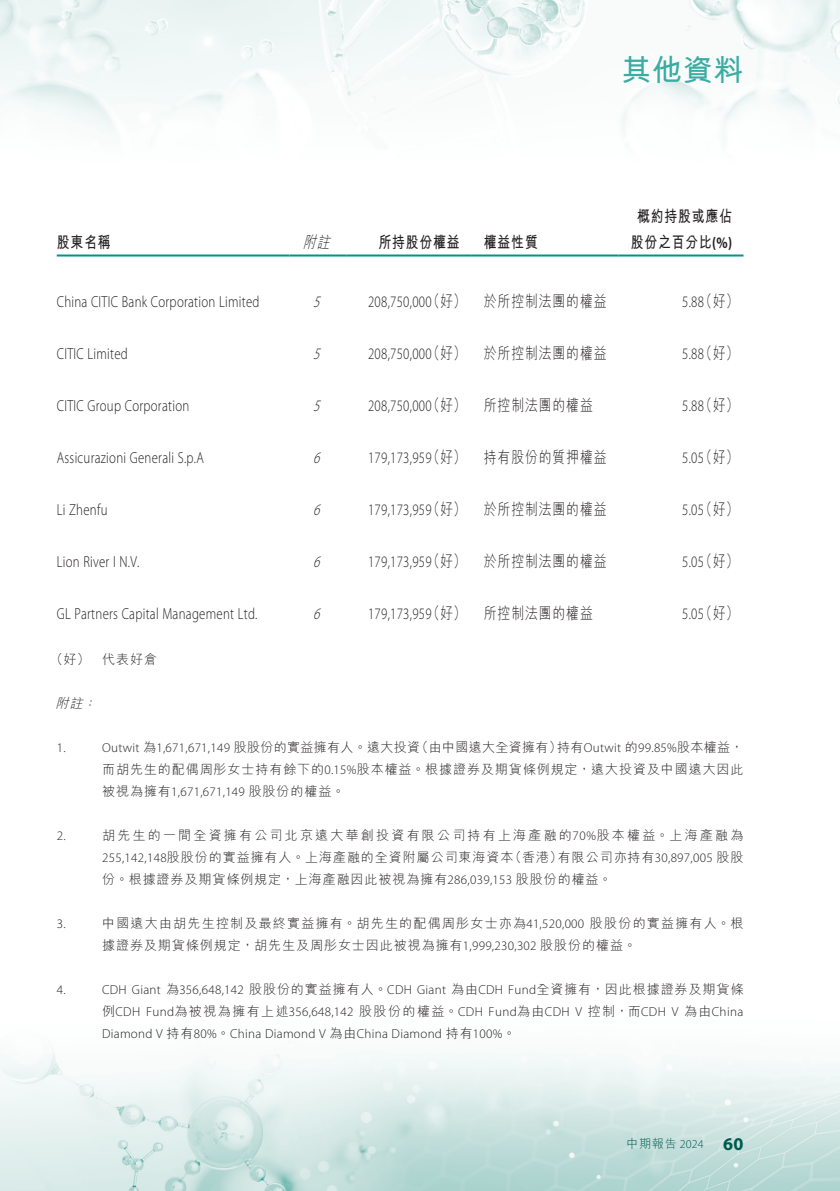
<style>
.page{position:relative;width:840px;height:1191px;background:#fff}
.page>*{position:absolute;margin:0;border:0;box-sizing:border-box;transform-origin:0 0}
.t1{font:700 30px "M Hei HK";color:#3aaca1}
.t2{font:700 18px "Myriad Pro";color:#00594d}
.t3{font:300 16px "Myriad Pro";letter-spacing:.02em;color:#231f20;scale:.8 1}
.t4{font:300 16px "M Hei HK";letter-spacing:.07em;color:#231f20;scale:.8 1}
.t5{font:700 16px/26px "M Hei HK";letter-spacing:.07em;color:#231f20;text-align:center;scale:.8 1}
.t6{font:italic 300 16px "Myriad Pro";color:#231f20;scale:.8 1}
.t7{font:italic 300 16px "M Hei HK";color:#231f20;scale:.8 1}
.t8{font:300 13px/22px "Myriad Pro";letter-spacing:.02em;color:#231f20}
.t9{font:300 13px/22px "M Hei HK";letter-spacing:.07em;color:#231f20}
.t10{font:300 13px "M Hei HK";letter-spacing:.095em;color:#231f20}
.t11{font:300 13px "M Hei HK";letter-spacing:.17em;color:#231f20}
.t12{font:300 13px "M Hei HK";letter-spacing:.025em;color:#231f20}
.t13{font:italic 300 13px "M Hei HK";color:#231f20}
.t14{font:300 12px "M Hei HK";color:#00594d}
.s1{font-family:"Myriad Pro"}
.s2{font-family:"M Hei HK"}
</style>
<div class="page">
<img style="left:0;top:0;width:839px;height:1191px">
<hr style="left:57px;top:254px;width:232px;height:2px;background:#009583">
<hr style="left:289px;top:254px;width:57px;height:2px;background:#009583">
<hr style="left:346px;top:254px;width:125px;height:2px;background:#009583">
<hr style="left:471px;top:254px;width:147px;height:2px;background:#009583">
<hr style="left:618px;top:254px;width:125px;height:2px;background:#009583">
<h1 class="t1" style="left:621px;top:48px;width:123px">其他資料</h1>
<p class="t5" style="left:57px;top:228px;width:69px">股東名稱</p>
<p class="t7" style="left:303px;top:234px;width:40px">附註</p>
<p class="t5" style="left:378px;top:228px;width:103px">所持股份權益</p>
<p class="t5" style="left:483px;top:228px;width:69px">權益性質</p>
<p class="t5" style="left:630px;top:202px;width:128px">概約持股或應佔股份之百分比 <span class="s1">%) (</span></p>
<p class="t3" style="left:57px;top:292px;width:255px">China CITIC Bank Corporation Limited</p>
<p class="t6" style="left:313px;top:292px;width:15px">5</p>
<p class="t4" style="left:427px;top:292px;width:50px">（好）</p>
<p class="t3" style="left:368px;top:292px;width:81px">208,750,000</p>
<p class="t4" style="left:483px;top:292px;width:155px">於所控制法團的權益</p>
<p class="t4" style="left:699px;top:292px;width:50px">（好(</p>
<p class="t3" style="left:682px;top:292px;width:29px">5.88</p>
<p class="t3" style="left:57px;top:344px;width:90px">CITIC Limited</p>
<p class="t6" style="left:313px;top:344px;width:15px">5</p>
<p class="t4" style="left:427px;top:344px;width:50px">（好）</p>
<p class="t3" style="left:368px;top:344px;width:81px">208,750,000</p>
<p class="t4" style="left:483px;top:344px;width:155px">於所控制法團的權益</p>
<p class="t4" style="left:699px;top:344px;width:50px">（好(</p>
<p class="t3" style="left:682px;top:344px;width:29px">5.88</p>
<p class="t3" style="left:57px;top:396px;width:167px">CITIC Group Corporation</p>
<p class="t6" style="left:313px;top:396px;width:15px">5</p>
<p class="t4" style="left:427px;top:396px;width:50px">（好）</p>
<p class="t3" style="left:368px;top:396px;width:81px">208,750,000</p>
<p class="t4" style="left:483px;top:396px;width:138px">所控制法團的權益</p>
<p class="t4" style="left:699px;top:396px;width:50px">（好(</p>
<p class="t3" style="left:682px;top:396px;width:29px">5.88</p>
<p class="t3" style="left:57px;top:448px;width:185px">Assicurazioni Generali A.p.S</p>
<p class="t6" style="left:313px;top:448px;width:15px">6</p>
<p class="t4" style="left:427px;top:448px;width:50px">（好）</p>
<p class="t3" style="left:368px;top:448px;width:81px">179,173,959</p>
<p class="t4" style="left:483px;top:448px;width:155px">持有股份的質押權益</p>
<p class="t4" style="left:699px;top:448px;width:50px">（好(</p>
<p class="t3" style="left:682px;top:448px;width:29px">5.05</p>
<p class="t3" style="left:57px;top:500px;width:65px">Li Zhenfu</p>
<p class="t6" style="left:313px;top:500px;width:15px">6</p>
<p class="t4" style="left:427px;top:500px;width:50px">（好）</p>
<p class="t3" style="left:368px;top:500px;width:81px">179,173,959</p>
<p class="t4" style="left:483px;top:500px;width:155px">於所控制法團的權益</p>
<p class="t4" style="left:699px;top:500px;width:50px">（好(</p>
<p class="t3" style="left:682px;top:500px;width:29px">5.05</p>
<p class="t3" style="left:57px;top:552px;width:105px">Lion River .V.NI</p>
<p class="t6" style="left:313px;top:552px;width:15px">6</p>
<p class="t4" style="left:427px;top:552px;width:50px">（好）</p>
<p class="t3" style="left:368px;top:552px;width:81px">179,173,959</p>
<p class="t4" style="left:483px;top:552px;width:155px">於所控制法團的權益</p>
<p class="t4" style="left:699px;top:552px;width:50px">（好(</p>
<p class="t3" style="left:682px;top:552px;width:29px">5.05</p>
<p class="t3" style="left:57px;top:604px;width:252px">GL Partners Capital Management Ltd.</p>
<p class="t9" style="left:102px;top:648px;width:56px">代表好倉</p>
<p class="t9" style="left:50px;top:648px;width:41px">（好）</p>
<p class="t6" style="left:313px;top:604px;width:15px">6</p>
<p class="t4" style="left:427px;top:604px;width:50px">（好）</p>
<p class="t3" style="left:368px;top:604px;width:81px">179,173,959</p>
<p class="t4" style="left:483px;top:604px;width:138px">所控制法團的權益</p>
<p class="t4" style="left:699px;top:604px;width:50px">（好(</p>
<p class="t3" style="left:682px;top:604px;width:29px">5.05</p>
<p class="t13" style="left:55px;top:697px;width:32px">附註</p>
<p class="t13" style="left:83px;top:697px;width:18px">：</p>
<p class="t8" style="left:57px;top:737px;width:10px">1.</p>
<p class="t8" style="left:57px;top:825px;width:10px">2.</p>
<p class="t8" style="left:57px;top:913px;width:10px">3.</p>
<p class="t8" style="left:57px;top:979px;width:10px">4.</p>
<p class="t8" style="left:102px;top:737px;width:319px">Outwit <span class="s2">為</span>1,671,671,149 <span class="s2">股股份的實益擁有人。遠大投資</span></p>
<p class="t12" style="left:415px;top:741px;width:148px">（由中國遠大全資擁有）</p>
<p class="t8" style="left:557px;top:737px;width:187px"><span class="s2">持有</span>Outwit <span class="s2">的</span>99.85%<span class="s2">股本權益，</span></p>
<p class="t9" style="left:102px;top:758px;width:642px">而胡先生的配偶周彤女士持有餘下的<span class="s1">0.15%</span>股本權益。根據證券及期貨條例規定，遠大投資及中國遠大因此</p>
<p class="t8" style="left:102px;top:781px;width:244px"><span class="s2">被視為擁有</span>1,671,671,149 <span class="s2">股股份的權益。</span></p>
<p class="t11" style="left:102px;top:829px;width:642px">胡先生的一間全資擁有公司北京遠大華創投資有限公司持有上海產融的<span class="s1">70%</span>股本權益。上海產融為</p>
<p class="t9" style="left:102px;top:846px;width:511px"><span class="s1">255,142,148</span>股股份的實益擁有人。上海產融的全資附屬公司東海資本<br>份。根據證券及期貨條例規定，上海產融因此被視為擁有<span class="s1">286,039,153</span> 股股份的權益。</p>
<p class="t10" style="left:102px;top:917px;width:642px">中國遠大由胡先生控制及最終實益擁有。胡先生的配偶周彤女士亦為<span class="s1">41,520,000</span> 股股份的實益擁有人。根</p>
<p class="t9" style="left:508px;top:846px;width:55px">（香港）</p>
<p class="t8" style="left:557px;top:847px;width:187px"><span class="s2">有限公司亦持有</span>30,897,005 <span class="s2">股股</span></p>
<p class="t9" style="left:102px;top:934px;width:535px">據證券及期貨條例規定，胡先生及周彤女士因此被視為擁有<span class="s1">1,999,230,302</span> 股股份的權益。</p>
<p class="t8" style="left:102px;top:979px;width:642px">CDH Giant <span class="s2">為</span>356,648,142 <span class="s2">股股份的實益擁有人。</span>CDH Giant <span class="s2">為由</span>CDH Fund<span class="s2">全資擁有，因此根據證券及期貨條</span></p>
<p class="t8" style="left:102px;top:1001px;width:642px"><span class="s2">例</span>CDH Fund<span class="s2">為被視為擁有上述</span>356,648,142 <span class="s2">股股份的權益。</span>CDH Fund<span class="s2">為由</span>CDH V <span class="s2">控制，而</span>CDH V <span class="s2">為由</span>China<br>Diamond V <span class="s2">持有</span>80%<span class="s2">。</span>China Diamond V <span class="s2">為由</span>China Diamond <span class="s2">持有</span>100%<span class="s2">。</span></p>
<p class="t14" style="left:626px;top:1137px;width:79px">中期報告 <span class="s1">2024</span></p>
<h2 class="t2" style="left:722px;top:1132px;width:22px">60</h2>
</div>
